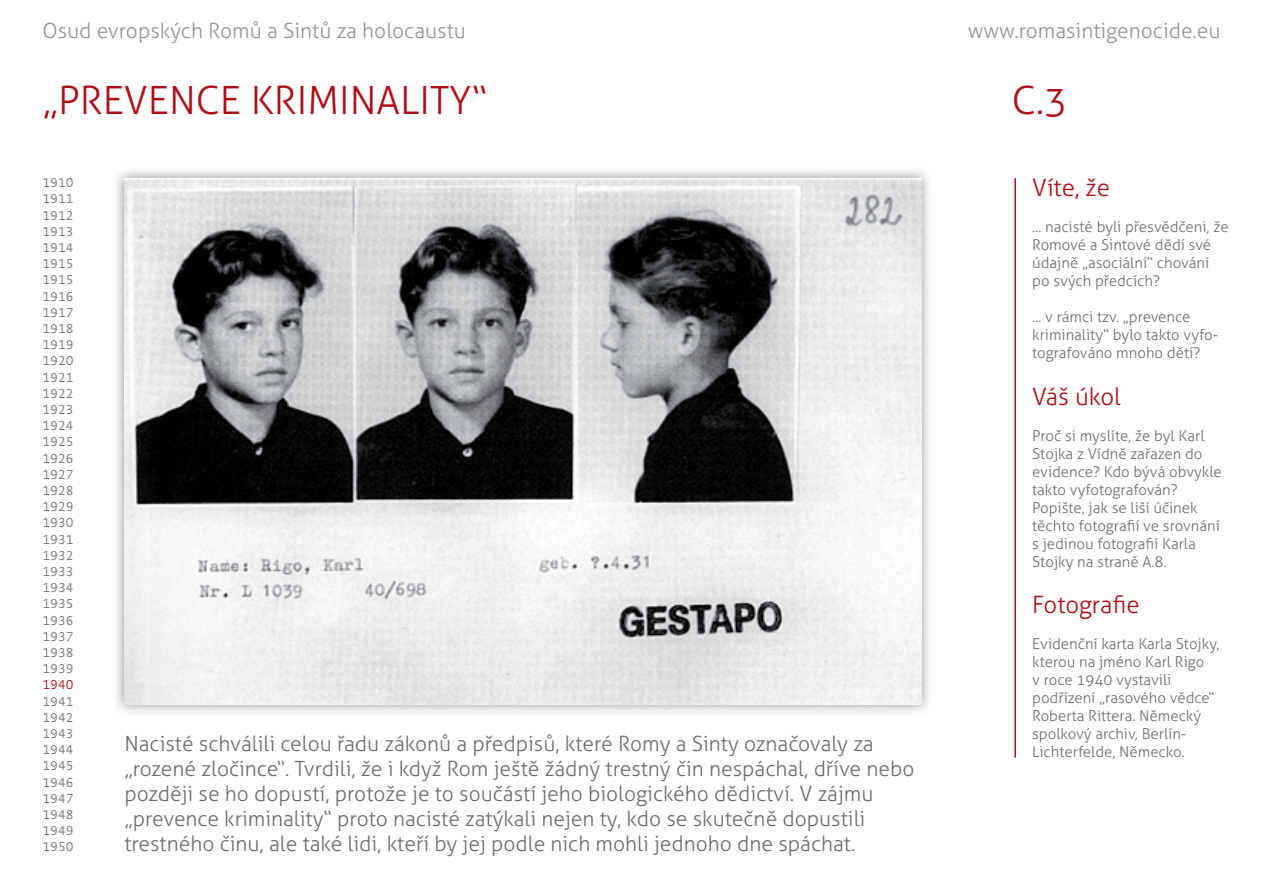
<style>
.page{position:relative;width:1263px;height:893px;background:#fff}
.page>*{position:absolute;margin:0;border:0;box-sizing:border-box;transform-origin:0 0}
.t1{font:300 39px "Aller";color:#b00d15}
.t2{font:300 24px "Aller";color:#b00d15}
.t3{font:300 21px/25.2px "Aller";color:#6c6d70}
.t4{font:300 21px "Aller";color:#939598}
.t5{font:300 15px/18px "Aller";color:#6c6d70}
.t6{font:300 13.5px/16.2px "Strada TF";color:#6c6d70;text-align:justify}
.t7{font:300 13.5px "Strada TF";color:#b00d15}
</style>
<div class="page">
<img style="left:116px;top:170px;width:813px;height:542px">
<img style="left:124px;top:178px;width:797px;height:526px">
<hr style="left:1014px;top:178px;width:2px;height:580px;background:#b00d15">
<h3 class="t4" style="left:43px;top:18px;width:425px">Osud evropských Romů a Sintů za holocaustu</h3>
<h3 class="t4" style="left:968px;top:18px;width:254px">www.romasintigenocide.eu</h3>
<h1 class="t1" style="left:43px;top:76px;width:446px">„PREVENCE KRIMINALITY“</h1>
<h1 class="t1" style="left:1012px;top:76px;width:57px">C.3</h1>
<p class="t6" style="left:43px;top:175px;width:33px">1910<br>1911<br>1912<br>1913<br>1914<br>1915<br>1915<br>1916<br>1917<br>1918<br>1919<br>1920<br>1921<br>1922<br>1923<br>1924<br>1925<br>1926<br>1927<br>1928<br>1929<br>1930<br>1931<br>1932<br>1933<br>1934<br>1935<br>1936<br>1937<br>1938<br>1939</p>
<p class="t7" style="left:43px;top:677px;width:33px">1940</p>
<p class="t6" style="left:43px;top:693px;width:33px">1941<br>1942<br>1943<br>1944<br>1945<br>1946<br>1947<br>1948<br>1949<br>1950</p>
<p class="t3" style="left:124px;top:731px;width:792px">Nacisté schválili celou řadu zákonů a předpisů, které Romy a Sinty označovaly za „rozené zločince“. Tvrdili, že i když Rom ještě žádný trestný čin nespáchal, dříve nebo později se ho dopustí, protože je to součástí jeho biologického dědictví. V zájmu „prevence kriminality“ proto nacisté zatýkali nejen ty, kdo se skutečně dopustili trestného činu, ale také lidi, kteří by jej podle nich mohli jednoho dne spáchat.</p>
<h2 class="t2" style="left:1032px;top:173px;width:79px">Víte, že</h2>
<p class="t5" style="left:1032px;top:217px;width:198px">... nacisté byli přesvědčeni, že<br>Romové a Sintové dědí své údajně „asociální“ chování po svých předcích?</p>
<p class="t5" style="left:1032px;top:307px;width:187px">... v rámci tzv. „prevence kriminality“ bylo takto vyfo&shy;tografováno mnoho dětí?</p>
<h2 class="t2" style="left:1032px;top:382px;width:90px">Váš úkol</h2>
<p class="t5" style="left:1032px;top:426px;width:191px">Proč si myslíte, že byl Karl<br>Stojka z Vídně zařazen do evidence? Kdo bývá obvykle takto vyfotografován?<br>Popište, jak se liší účinek těchto fotografií ve srovnání s jedinou fotografií Karla<br>Stojky na straně A.8.</p>
<h2 class="t2" style="left:1032px;top:590px;width:109px">Fotografie</h2>
<p class="t5" style="left:1032px;top:635px;width:189px">Evidenční karta Karla Stojky, kterou na jméno Karl Rigo<br>v roce 1940 vystavili podřízení „rasového vědce“<br>Roberta Rittera. Německý spolkový archiv, Berlín-<br>Lichterfelde, Německo.</p>
</div>
